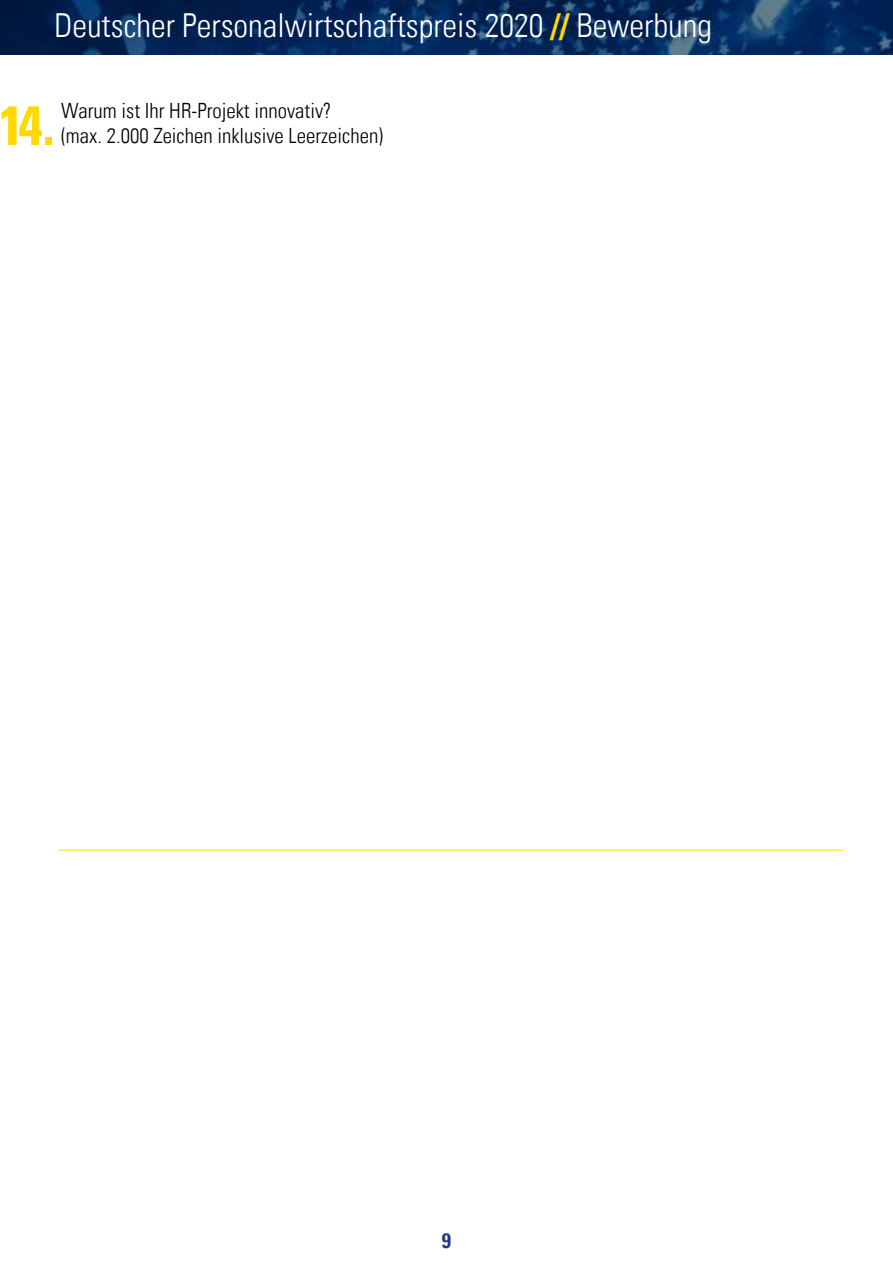
<style>
.page{position:relative;width:893px;height:1263px;background:#fff}
.page>*{position:absolute;margin:0;border:0;box-sizing:border-box;transform-origin:0 0}
.t1{font:700 condensed 55.5px "Univers LT";color:#ffd900}
.t2{font:300 condensed 33px "Univers LT";color:#fff}
.t3{font:300 condensed 21px "Univers LT";color:#000}
.t4{font:700 condensed 21px "Univers LT";color:#283583}
.s1{font-weight:700;color:#ffd900}
</style>
<div class="page">
<img style="left:0;top:0;width:893px;height:54px">
<hr style="left:58px;top:850px;width:785px;height:1px;background:#ffd900">
<h2 class="t2" style="left:54px;top:6px;width:659px">Deutscher Personalwirtschaftspreis 2020 <span class="s1">//</span> Bewerbung</h2>
<h1 class="t1" style="left:-1px;top:91px;width:58px">14.</h1>
<p class="t3" style="left:61px;top:98px;width:272px">Warum ist Ihr HR-Projekt innovativ?</p>
<p class="t3" style="left:61px;top:123px;width:323px">(max. 2.000 Zeichen inklusive Leerzeichen)</p>
<p class="t4" style="left:442px;top:1228px;width:11px">9</p>
</div>
